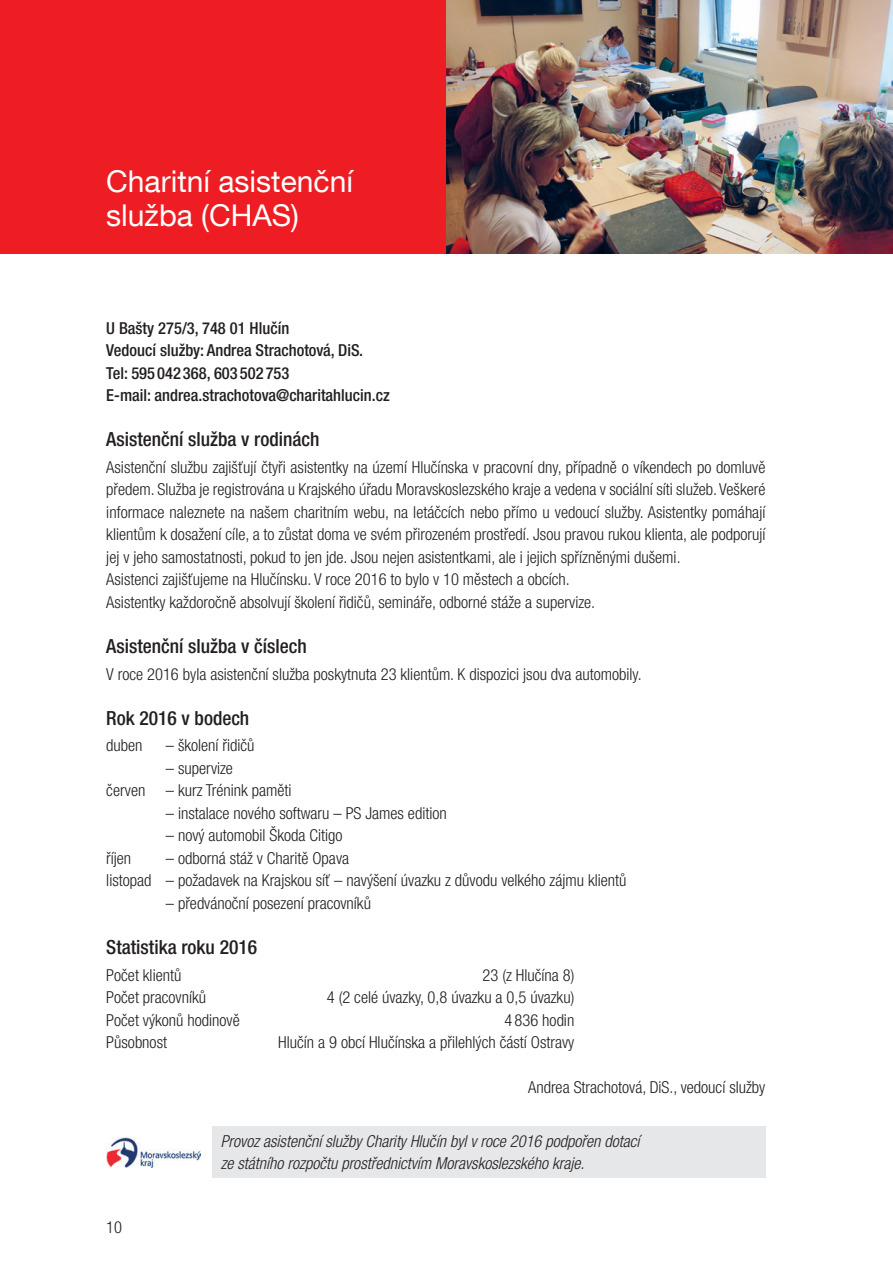
<style>
.page{position:relative;width:893px;height:1263px;background:#fff}
.page>*{position:absolute;margin:0;border:0;box-sizing:border-box;transform-origin:0 0}
.t1{font:30px/34.5px "Helvetica Neue LT Com";color:#fff}
.t2{font:500 condensed 19.5px "Helvetica Neue LT Com";color:#231f20}
.t3{font:300 condensed 16.5px/22.5px "Helvetica Neue LT Com";color:#231f20}
.t4{font:500 condensed 16.5px/22.5px "Helvetica Neue LT Com";color:#231f20}
.t5{font:italic 300 condensed 16.5px/22.5px "Helvetica Neue LT Com";color:#231f20}
</style>
<div class="page">
<div style="left:0;top:0;width:446px;height:253px;background:#ee1d23"></div>
<img style="left:446px;top:0;width:447px;height:253px">
<div style="left:212px;top:1127px;width:553px;height:51px;background:#e6e7e9"></div>
<img style="left:106px;top:1137px;width:94px;height:30px">
<h1 class="t1" style="left:106px;top:163px;width:248px">Charitní asistenční služba (CHAS)</h1>
<p class="t4" style="left:106px;top:316px;width:285px">U Bašty 275/3, 748 01 Hlučín<br>Vedoucí služby: Andrea Strachotová, DiS.<br>Tel: 595 042 368, 603 502 753<br>E-mail: andrea.strachotova@charitahlucin.cz</p>
<p class="t2" style="left:106px;top:428px;width:215px">Asistenční služba v rodinách</p>
<p class="t3" style="left:106px;top:456px;width:661px">Asistenční službu zajišťují čtyři asistentky na území Hlučínska v pracovní dny, případně o víkendech po domluvě předem. Služba je registrována u Krajského úřadu Moravskoslezského kraje a vedena v sociální síti služeb. Veškeré informace naleznete na našem charitním webu, na letáčcích nebo přímo u vedoucí služby. Asistentky pomáhají klientům k dosažení cíle, a to zůstat doma ve svém přirozeném prostředí. Jsou pravou rukou klienta, ale podporují jej v jeho samostatnosti, pokud to jen jde. Jsou nejen asistentkami, ale i jejich spřízněnými dušemi.<br>Asistenci zajišťujeme na Hlučínsku. V roce 2016 to bylo v 10 městech a obcích.<br>Asistentky každoročně absolvují školení řidičů, semináře, odborné stáže a supervize.</p>
<p class="t2" style="left:106px;top:634px;width:202px">Asistenční služba v číslech</p>
<p class="t3" style="left:106px;top:662px;width:537px">V roce 2016 byla asistenční služba poskytnuta 23 klientům. K dispozici jsou dva automobily.</p>
<p class="t2" style="left:106px;top:706px;width:145px">Rok 2016 v bodech</p>
<p class="t3" style="left:106px;top:734px;width:38px">duben</p>
<p class="t3" style="left:166px;top:734px;width:90px">– školení řidičů</p>
<p class="t3" style="left:106px;top:757px;width:187px;text-align:center">– supervize<br>červen – kurz Trénink paměti</p>
<p class="t3" style="left:166px;top:802px;width:282px">– instalace nového softwaru – PS James edition</p>
<p class="t3" style="left:166px;top:824px;width:178px">– nový automobil Škoda Citigo</p>
<p class="t3" style="left:106px;top:847px;width:27px">říjen</p>
<p class="t3" style="left:106px;top:847px;width:522px;text-indent:60px">– odborná stáž v Charitě Opava<br>listopad – požadavek na Krajskou síť – navýšení úvazku z důvodu velkého zájmu klientů</p>
<p class="t3" style="left:166px;top:892px;width:207px">– předvánoční posezení pracovníků</p>
<p class="t2" style="left:106px;top:935px;width:152px">Statistika roku 2016</p>
<p class="t3" style="left:106px;top:963px;width:77px">Počet klientů</p>
<p class="t3" style="left:482px;top:963px;width:93px">23 (z Hlučína 8)</p>
<p class="t3" style="left:106px;top:986px;width:101px">Počet pracovníků</p>
<p class="t3" style="left:327px;top:986px;width:249px">4 (2 celé úvazky, 0,8 úvazku a 0,5 úvazku)</p>
<p class="t3" style="left:106px;top:1008px;width:135px">Počet výkonů hodinově</p>
<p class="t3" style="left:505px;top:1008px;width:71px">4 836 hodin</p>
<p class="t3" style="left:106px;top:1031px;width:62px">Působnost</p>
<p class="t3" style="left:278px;top:1031px;width:298px">Hlučín a 9 obcí Hlučínska a přilehlých částí Ostravy</p>
<p class="t3" style="left:528px;top:1076px;width:239px">Andrea Strachotová, DiS., vedoucí služby</p>
<p class="t5" style="left:221px;top:1130px;width:420px">Provoz asistenční služby Charity Hlučín byl v roce 2016 podpořen dotací ze státního rozpočtu prostřednictvím Moravskoslezského kraje.</p>
<p class="t3" style="left:106px;top:1216px;width:17px">10</p>
</div>
